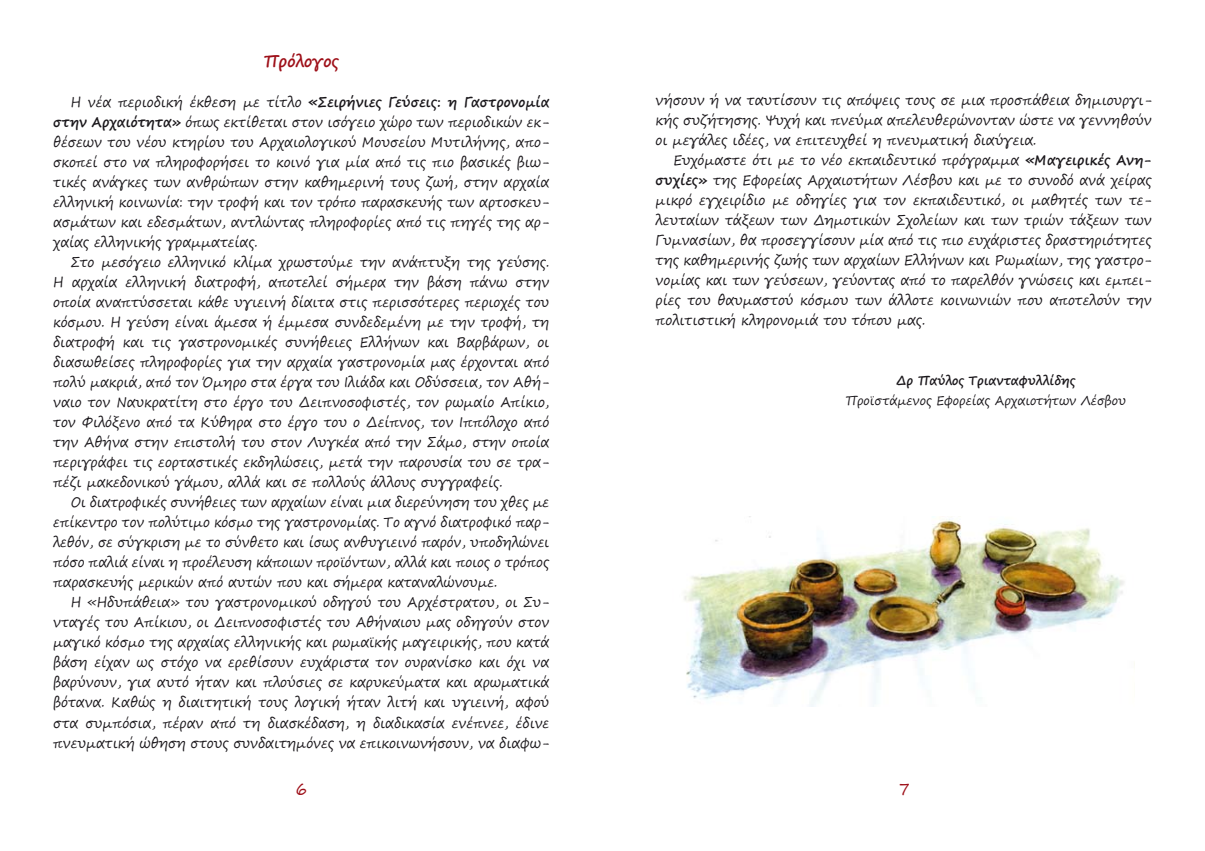
<style>
.page{position:relative;width:1205px;height:851px;background:#fff}
.page>*{position:absolute;margin:0;border:0;box-sizing:border-box;transform-origin:0 0}
.t1{font:17.5px "Segoe Print";color:#9e1019;scale:.92 1}
.t2{font:700 16.25px "Segoe Print";letter-spacing:.005em;color:#9e1019;scale:.92 1}
.t3{font:13.75px/20px "Segoe Print";letter-spacing:.005em;color:#1a171b;text-align:justify;scale:.92 1}
.t4{font:13.75px/20px "Segoe Print";letter-spacing:.005em;color:#1a171b;text-align:justify;scale:.91 1}
.t5{font:12.5px "Segoe Print";letter-spacing:.005em;color:#1a171b;scale:.92 1}
.t6{font:700 12.5px "Segoe Print";letter-spacing:.005em;color:#1a171b;scale:.92 1}
.s1{font-weight:700}
</style>
<div class="page">
<img style="left:684px;top:516px;width:441px;height:190px">
<p class="t2" style="left:263px;top:46px;width:84px">Πρόλογος</p>
<p class="t3" style="left:53px;top:92px;width:541px;text-indent:18px">H νέα περιοδική έκθεση με τίτλο <span class="s1">«Σειρήνιες Γεύσεις: η Γαστρονομία στην Αρχαιότητα»</span> όπως εκτίθεται στον ισόγειο χώρο των περιοδικών εκ&shy;θέσεων του νέου κτηρίου του Αρχαιολογικού Μουσείου Μυτιλήνης, απο&shy;σκοπεί στο να πληροφορήσει το κοινό για μία από τις πιο βασικές βιω&shy;τικές ανάγκες των ανθρώπων στην καθημερινή τους ζωή, στην αρχαία ελληνική κοινωνία: την τροφή και τον τρόπο παρασκευής των αρτοσκευ&shy;ασμάτων και εδεσμάτων, αντλώντας πληροφορίες από τις πηγές της αρ&shy;χαίας ελληνικής γραμματείας.</p>
<p class="t3" style="left:53px;top:252px;width:541px;text-indent:18px">Στο μεσόγειο ελληνικό κλίμα χρωστούμε την ανάπτυξη της γεύσης.<br>Η αρχαία ελληνική διατροφή, αποτελεί σήμερα την βάση πάνω στην οποία αναπτύσσεται κάθε υγιεινή δίαιτα στις περισσότερες περιοχές του κόσμου. Η γεύση είναι άμεσα ή έμμεσα συνδεδεμένη με την τροφή, τη διατροφή και τις γαστρονομικές συνήθειες Ελλήνων και Βαρβάρων, οι διασωθείσες πληροφορίες για την αρχαία γαστρονομία μας έρχονται από πολύ μακριά, από τον Όμηρο στα έργα του Ιλιάδα και Οδύσσεια, τον Αθή&shy;ναιο τον Ναυκρατίτη στο έργο του Δειπνοσοφιστές, τον ρωμαίο Απίκιο, τον Φιλόξενο από τα Κύθηρα στο έργο του ο Δείπνος, τον Ιππόλοχο από την Αθήνα στην επιστολή του στον Λυγκέα από την Σάμο, στην οποία περιγράφει τις εορταστικές εκδηλώσεις, μετά την παρουσία του σε τρα&shy;πέζι μακεδονικού γάμου, αλλά και σε πολλούς άλλους συγγραφείς.</p>
<p class="t4" style="left:53px;top:492px;width:547px;text-indent:18px">Οι διατροφικές συνήθειες των αρχαίων είναι μια διερεύνηση του χθες με επίκεντρο τον πολύτιμο κόσμο της γαστρονομίας. Το αγνό διατροφικό παρ&shy;λεθόν, σε σύγκριση με το σύνθετο και ίσως ανθυγιεινό παρόν, υποδηλώνει πόσο παλιά είναι η προέλευση κάποιων προϊόντων, αλλά και ποιος ο τρόπος παρασκευής μερικών από αυτών που και σήμερα καταναλώνουμε.</p>
<p class="t3" style="left:53px;top:592px;width:541px;text-indent:18px">Η «Ηδυπάθεια» του γαστρονομικού οδηγού του Αρχέστρατου, οι Συ&shy;νταγές του Απίκιου, οι Δειπνοσοφιστές του Αθήναιου μας οδηγούν στον μαγικό κόσμο της αρχαίας ελληνικής και ρωμαϊκής μαγειρικής, που κατά βάση είχαν ως στόχο να ερεθίσουν ευχάριστα τον ουρανίσκο και όχι να βαρύνουν, για αυτό ήταν και πλούσιες σε καρυκεύματα και αρωματικά βότανα. Καθώς η διαιτητική τους λογική ήταν λιτή και υγιεινή, αφού στα συμπόσια, πέραν από τη διασκέδαση, η διαδικασία ενέπνεε, έδινε πνευματική ώθηση στους συνδαιτημόνες να επικοινωνήσουν, να διαφω-</p>
<p class="t3" style="left:656px;top:90px;width:541px">νήσουν ή να ταυτίσουν τις απόψεις τους σε μια προσπάθεια δημιουργι&shy;κής συζήτησης. Ψυχή και πνεύμα απελευθερώνονταν ώστε να γεννηθούν οι μεγάλες ιδέες, να επιτευχθεί η πνευματική διαύγεια.</p>
<p class="t3" style="left:656px;top:150px;width:541px;text-indent:18px">Ευχόμαστε ότι με το νέο εκπαιδευτικό πρόγραμμα <span class="s1">«Μαγειρικές Ανη&shy;συχίες»</span> της Εφορείας Αρχαιοτήτων Λέσβου και με το συνοδό ανά χείρας μικρό εγχειρίδιο με οδηγίες για τον εκπαιδευτικό, οι μαθητές των τε&shy;λευταίων τάξεων των Δημοτικών Σχολείων και των τριών τάξεων των Γυμνασίων, θα προσεγγίσουν μία από τις πιο ευχάριστες δραστηριότητες της καθημερινής ζωής των αρχαίων Ελλήνων και Ρωμαίων, της γαστρο&shy;νομίας και των γεύσεων, γεύοντας από το παρελθόν γνώσεις και εμπει&shy;ρίες του θαυμαστού κόσμου των άλλοτε κοινωνιών που αποτελούν την πολιτιστική κληρονομιά του τόπου μας.</p>
<p class="t6" style="left:896px;top:369px;width:197px">Δρ Παύλος Τριανταφυλλίδης</p>
<p class="t5" style="left:845px;top:389px;width:306px">Προϊστάμενος Εφορείας Αρχαιοτήτων Λέσβου</p>
<p class="t1" style="left:295px;top:773px;width:14px">6</p>
<p class="t1" style="left:898px;top:773px;width:14px">7</p>
</div>
